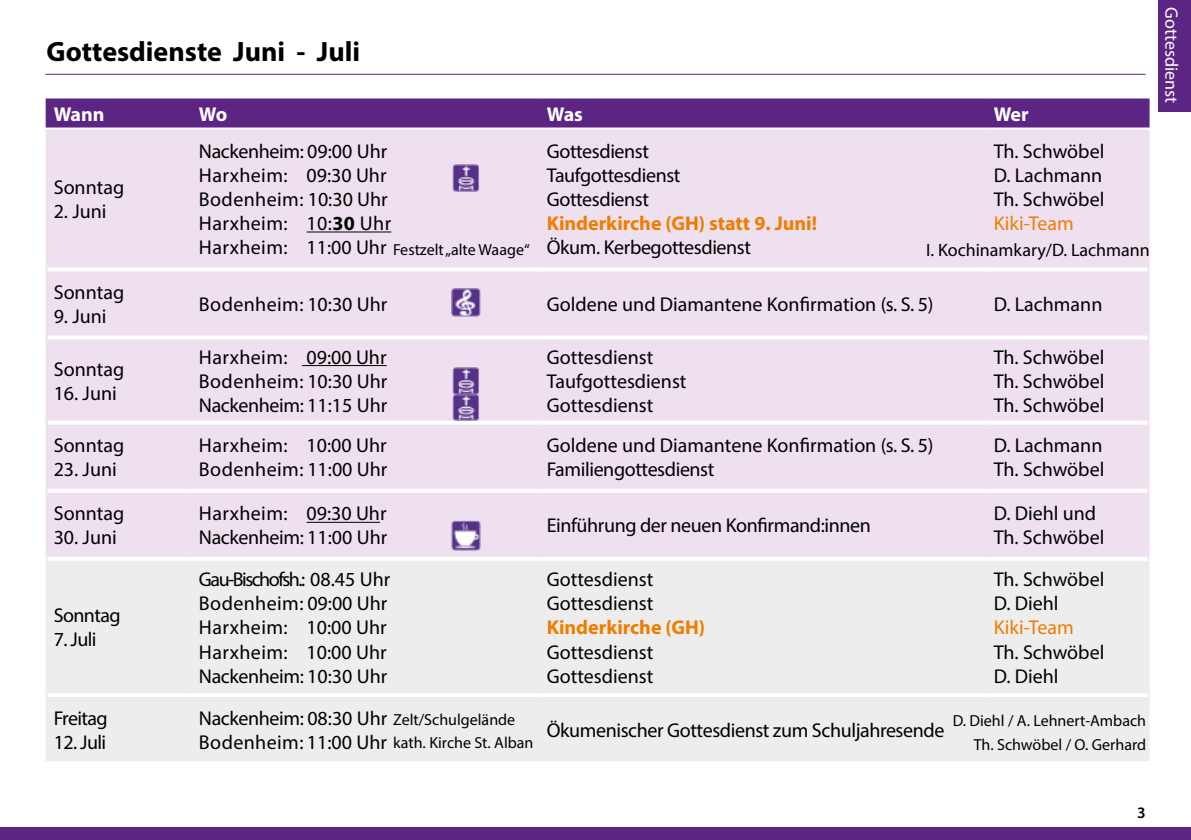
<style>
.page{position:relative;width:1191px;height:840px;background:#fff}
.page>*{position:absolute;margin:0;border:0;box-sizing:border-box;transform-origin:0 0}
.t1{font:700 28px "Myriad Pro";color:#000}
.t2{font:20px/24px "Myriad Pro";color:#000}
.t3{font:20px/24px "Myriad Pro";letter-spacing:.02em;color:#000}
.t4{font:20px/24px "Myriad Pro";letter-spacing:-.02em;color:#000}
.t5{font:700 20px "Myriad Pro";color:#ef7d00}
.t6{font:20px "Myriad Pro";color:#ef7d00}
.t7{font:20px "Myriad Pro";letter-spacing:-.03em;color:#000}
.t8{font:700 20px "Myriad Pro";letter-spacing:-.02em;color:#fff}
.t9{font:18px "Myriad Pro";color:#000}
.t10{font:18px "Myriad Pro";color:#fff}
.t11{font:16px/24px "Myriad Pro";color:#000;text-align:right}
.t12{font:600 16px "Myriad Pro";color:#000}
.s1{font-weight:700}
</style>
<div class="page">
<div style="left:0;top:827px;width:1191px;height:12px;background:#5c2483"></div>
<hr style="left:45px;top:74px;width:1100px;height:1px;background:#5c2483">
<div style="left:1158px;top:0;width:33px;height:111px;background:#5c2483"></div>
<div style="left:46px;top:98px;width:1103px;height:29px;background:#5c2483"></div>
<div style="left:46px;top:129px;width:1103px;height:429px;background:#eee0ef"></div>
<div style="left:46px;top:558px;width:1103px;height:202px;background:#ededed"></div>
<svg style="left:48px;top:267px;width:143px;height:4px"></svg>
<svg style="left:191px;top:267px;width:348px;height:4px"></svg>
<svg style="left:539px;top:267px;width:446px;height:4px"></svg>
<svg style="left:985px;top:267px;width:162px;height:4px"></svg>
<svg style="left:48px;top:335px;width:143px;height:4px"></svg>
<svg style="left:191px;top:335px;width:348px;height:4px"></svg>
<svg style="left:539px;top:335px;width:446px;height:4px"></svg>
<svg style="left:985px;top:335px;width:162px;height:4px"></svg>
<svg style="left:48px;top:420px;width:143px;height:4px"></svg>
<svg style="left:191px;top:420px;width:348px;height:4px"></svg>
<svg style="left:539px;top:420px;width:446px;height:4px"></svg>
<svg style="left:985px;top:420px;width:162px;height:4px"></svg>
<svg style="left:48px;top:488px;width:143px;height:4px"></svg>
<svg style="left:191px;top:488px;width:348px;height:4px"></svg>
<svg style="left:539px;top:488px;width:446px;height:4px"></svg>
<svg style="left:985px;top:488px;width:162px;height:4px"></svg>
<svg style="left:48px;top:556px;width:143px;height:4px"></svg>
<svg style="left:191px;top:556px;width:348px;height:4px"></svg>
<svg style="left:539px;top:556px;width:446px;height:4px"></svg>
<svg style="left:985px;top:556px;width:162px;height:4px"></svg>
<svg style="left:48px;top:692px;width:143px;height:4px"></svg>
<svg style="left:191px;top:692px;width:348px;height:4px"></svg>
<svg style="left:539px;top:692px;width:446px;height:4px"></svg>
<svg style="left:985px;top:692px;width:162px;height:4px"></svg>
<svg style="left:46px;top:760px;width:145px;height:1px"></svg>
<svg style="left:191px;top:760px;width:348px;height:1px"></svg>
<svg style="left:539px;top:760px;width:446px;height:1px"></svg>
<svg style="left:985px;top:760px;width:165px;height:1px"></svg>
<hr style="left:306px;top:231px;width:85px;height:1px;background:#000">
<hr style="left:302px;top:365px;width:84px;height:1px;background:#000">
<hr style="left:306px;top:521px;width:74px;height:1px;background:#000">
<img style="left:452px;top:520px;width:28px;height:30px">
<img style="left:452px;top:288px;width:28px;height:28px">
<img style="left:452px;top:367px;width:28px;height:53px">
<img style="left:452px;top:164px;width:28px;height:27px">
<h1 class="t1" style="left:46px;top:33px;width:315px">Gottesdienste Juni - Juli</h1>
<p class="t8" style="left:54px;top:101px;width:52px">Wann</p>
<p class="t8" style="left:199px;top:101px;width:30px">Wo</p>
<p class="t8" style="left:547px;top:101px;width:38px">Was</p>
<p class="t8" style="left:993px;top:101px;width:37px">Wer</p>
<p class="t2" style="left:54px;top:175px;width:72px">Sonntag</p>
<p class="t2" style="left:54px;top:199px;width:54px">2. Juni</p>
<p class="t2" style="left:54px;top:280px;width:72px">Sonntag</p>
<p class="t2" style="left:54px;top:304px;width:54px">9. Juni</p>
<p class="t2" style="left:54px;top:356px;width:72px">Sonntag</p>
<p class="t2" style="left:54px;top:380px;width:65px">16. Juni</p>
<p class="t2" style="left:54px;top:433px;width:72px">Sonntag</p>
<p class="t2" style="left:54px;top:457px;width:65px">23. Juni</p>
<p class="t2" style="left:54px;top:501px;width:72px">Sonntag</p>
<p class="t2" style="left:54px;top:525px;width:65px">30. Juni</p>
<p class="t7" style="left:54px;top:603px;width:68px">Sonntag</p>
<p class="t2" style="left:54px;top:627px;width:44px">7. Juli</p>
<p class="t7" style="left:54px;top:705px;width:56px">Freitag</p>
<p class="t2" style="left:54px;top:729px;width:54px">12. Juli</p>
<p class="t3" style="left:199px;top:139px;width:194px">Nackenheim: 09:00 Uhr<br>Harxheim: 09:30 Uhr<br>Bodenheim: 10:30 Uhr<br>Harxheim: 10:<span class="s1">30</span> Uhr<br>Harxheim: 11:00 Uhr</p>
<p class="t4" style="left:547px;top:139px;width:135px">Gottesdienst<br>Taufgottesdienst<br>Gottesdienst</p>
<p class="t2" style="left:993px;top:139px;width:112px;text-align:justify">Th. Schwöbel D. Lachmann Th. Schwöbel</p>
<p class="t6" style="left:993px;top:211px;width:82px">Kiki-Team</p>
<p class="t5" style="left:547px;top:210px;width:272px">Kinderkirche (GH) statt 9. Juni!</p>
<p class="t4" style="left:547px;top:235px;width:206px">Ökum. Kerbegottesdienst</p>
<p class="t11" style="left:393px;top:237px;width:138px">Festzelt „alte Waage“</p>
<p class="t9" style="left:926px;top:239px;width:225px">I. Kochinamkary/D. Lachmann</p>
<p class="t3" style="left:199px;top:292px;width:190px">Bodenheim: 10:30 Uhr</p>
<p class="t2" style="left:547px;top:292px;width:388px">Goldene und Diamantene Konfirmation (s. S. 5)</p>
<p class="t2" style="left:993px;top:292px;width:110px">D. Lachmann</p>
<p class="t2" style="left:199px;top:344px;width:190px;text-align:justify">Harxheim: 09:00 Uhr Bodenheim: 10:30 Uhr Nackenheim: 11:15 Uhr</p>
<p class="t2" style="left:547px;top:344px;width:141px">Gottesdienst<br>Taufgottesdienst<br>Gottesdienst</p>
<p class="t2" style="left:993px;top:344px;width:112px;text-align:justify">Th. Schwöbel Th. Schwöbel Th. Schwöbel</p>
<p class="t3" style="left:199px;top:433px;width:190px">Harxheim: 10:00 Uhr<br>Bodenheim: 11:00 Uhr</p>
<p class="t2" style="left:547px;top:433px;width:388px">Goldene und Diamantene Konfirmation (s. S. 5)<br>Familiengottesdienst</p>
<p class="t2" style="left:993px;top:433px;width:112px">D. Lachmann<br>Th. Schwöbel</p>
<p class="t2" style="left:199px;top:501px;width:190px">Harxheim: 09:30 Uhr<br>Nackenheim: 11:00 Uhr</p>
<p class="t4" style="left:547px;top:513px;width:326px">Einführung der neuen Konfirmand:innen</p>
<p class="t2" style="left:993px;top:501px;width:112px">D. Diehl und<br>Th. Schwöbel</p>
<p class="t2" style="left:199px;top:567px;width:193px">Gau-Bischofsh.: 08.45 Uhr<br>Bodenheim: 09:00 Uhr<br>Harxheim: 10:00 Uhr<br>Harxheim: 10:00 Uhr<br>Nackenheim: 10:30 Uhr</p>
<p class="t2" style="left:547px;top:567px;width:108px">Gottesdienst<br>Gottesdienst</p>
<p class="t5" style="left:547px;top:614px;width:160px">Kinderkirche (GH)</p>
<p class="t2" style="left:547px;top:639px;width:108px">Gottesdienst<br>Gottesdienst</p>
<p class="t2" style="left:993px;top:567px;width:112px">Th. Schwöbel<br>D. Diehl</p>
<p class="t6" style="left:993px;top:615px;width:82px">Kiki-Team</p>
<p class="t2" style="left:993px;top:639px;width:112px">Th. Schwöbel<br>D. Diehl</p>
<p class="t2" style="left:199px;top:705px;width:190px">Nackenheim: 08:30 Uhr<br>Bodenheim: 11:00 Uhr</p>
<p class="t4" style="left:547px;top:717px;width:399px">Ökumenischer Gottesdienst zum Schuljahresende</p>
<p class="t11" style="left:393px;top:706px;width:124px">Zelt/Schulgelände</p>
<p class="t11" style="left:952px;top:708px;width:195px">D. Diehl / A. Lehnert-Ambach<br>Th. Schwöbel / O. Gerhard</p>
<p class="t11" style="left:393px;top:729px;width:142px">kath. Kirche St. Alban</p>
<p class="t10" style="left:1182px;top:7px;width:98px;rotate:90deg">Gottesdienst</p>
<p class="t12" style="left:1137px;top:801px;width:10px">3</p>
</div>
